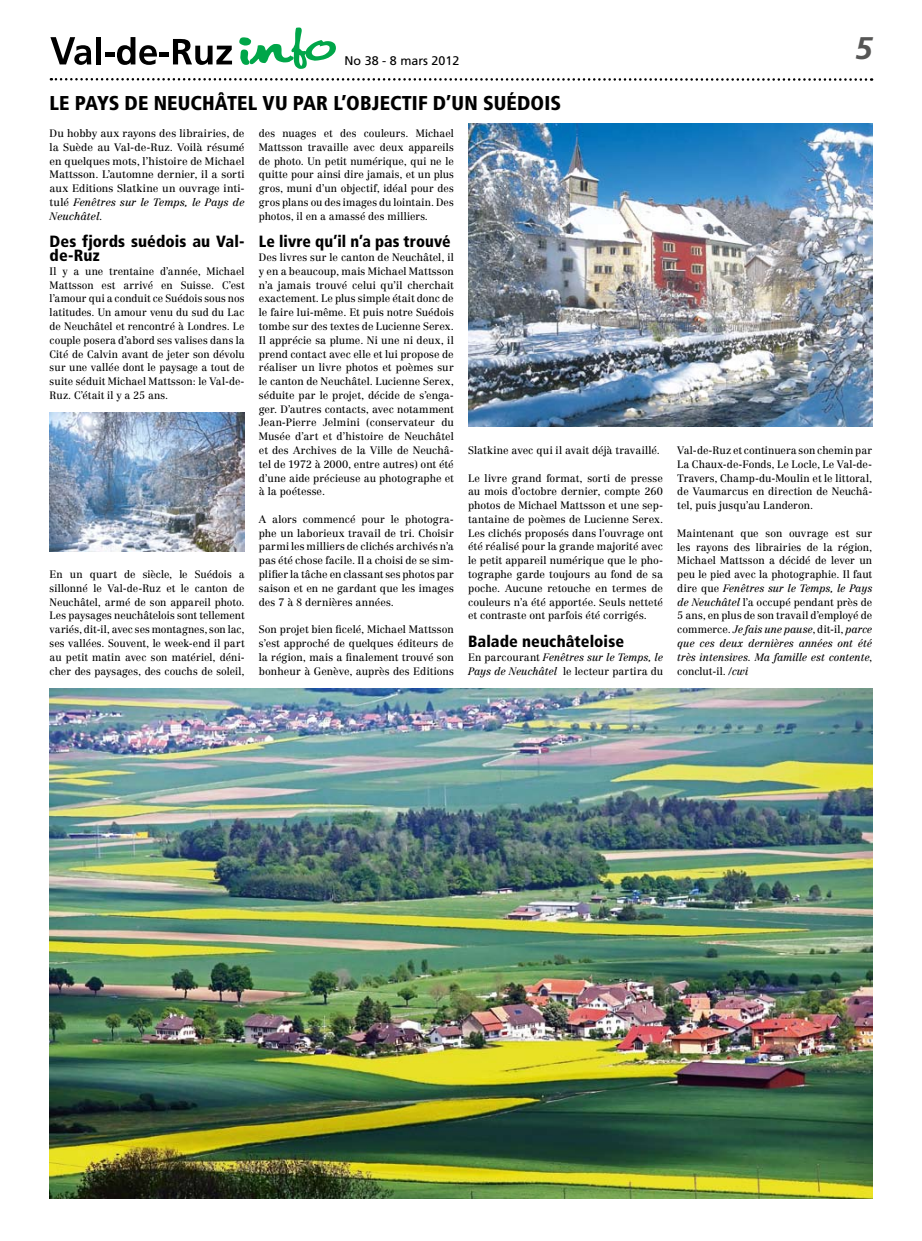
<style>
.page{position:relative;width:922px;height:1241px;background:#fff}
.page>*{position:absolute;margin:0;border:0;box-sizing:border-box;transform-origin:0 0}
.t1{font:italic 700 31.25px "Frutiger";color:#565655}
.t2{font:900 condensed 20px "Frutiger";letter-spacing:.005em;color:#000}
.t3{font:900 condensed 16.25px/13.8px "Frutiger";letter-spacing:.005em;color:#000}
.t4{font:12.5px "Frutiger";color:#000}
.t5{font:10.62px/13.8px "Centennial";color:#000;text-align:justify}
.t6{font:10.62px/13.8px "Centennial";color:#000;text-align:justify;scale:.96 1}
.t7{font:italic 10.62px/13.8px "Centennial";letter-spacing:-.005em;color:#000}
.s1{font-style:italic}
.s2{font-style:normal}
</style>
<div class="page">
<svg style="left:50px;top:37px;width:41px;height:28px"></svg>
<div style="left:96px;top:37px;width:5px;height:27px;background:#000"></div>
<svg style="left:105px;top:37px;width:52px;height:28px"></svg>
<hr style="left:159px;top:53px;width:10px;height:4px;background:#000">
<svg style="left:173px;top:39px;width:59px;height:26px"></svg>
<svg style="left:239px;top:27px;width:97px;height:42px"></svg>
<svg style="left:51px;top:78px;width:820px;height:3px"></svg>
<img style="left:50px;top:688px;width:822px;height:509px">
<img style="left:468px;top:123px;width:404px;height:303px">
<img style="left:50px;top:412px;width:194px;height:139px">
<p class="t4" style="left:344px;top:53px;width:116px">No 38 - 8 mars 2012</p>
<h2 class="t2" style="left:50px;top:90px;width:510px">Le Pays de Neuchâtel vu par l’obj ectif d’un Suédois</h2>
<p class="t5" style="left:50px;top:126px;width:196px">Du hobby aux rayons des librairies, de la Suède au Val-de-Ruz. Voilà résumé en quelques mots, l’histoire de Michael Mattsson. L’automne dernier, il a sorti aux Editions Slatkine un ouvrage inti&shy;tulé <span class="s1">Fenêtres sur le Temps, le Pays de Neuchâtel</span>.</p>
<h3 class="t3" style="left:50px;top:235px;width:196px">Des fjords suédois au Val&shy;de-Ruz</h3>
<p class="t6" style="left:50px;top:264px;width:205px">Il y a une trentaine d’année, Michael Mattsson est arrivé en Suisse. C’est l’amour qui a conduit ce Suédois sous nos latitudes. Un amour venu du sud du Lac de Neuchâtel et rencontré à Londres. Le couple posera d’abord ses valises dans la Cité de Calvin avant de jeter son dévolu sur une vallée dont le paysage a tout de suite séduit Michael Mattsson: le Val-de-Ruz. C’était il y a 25 ans.</p>
<p class="t6" style="left:50px;top:567px;width:205px">En un quart de siècle, le Suédois a sillonné le Val-de-Ruz et le canton de Neuchâtel, armé de son appareil photo.<br>Les paysages neuchâtelois sont tellement variés, dit-il, avec ses montagnes, son lac, ses vallées. Souvent, le week-end il part au petit matin avec son matériel, déni&shy;cher des paysages, des couchs de soleil,</p>
<p class="t6" style="left:259px;top:126px;width:205px">des nuages et des couleurs. Michael Mattsson travaille avec deux appareils de photo. Un petit numérique, qui ne le quitte pour ainsi dire jamais, et un plus gros, muni d’un objectif, idéal pour des gros plans ou des images du lointain. Des photos, il en a amassé des milliers.</p>
<h3 class="t3" style="left:259px;top:235px;width:193px">Le livre qu’il n’a pas trouvé</h3>
<p class="t5" style="left:259px;top:250px;width:196px">Des livres sur le canton de Neuchâtel, il y en a beaucoup, mais Michael Mattsson n’a jamais trouvé celui qu’il cherchait exactement. Le plus simple était donc de le faire lui-même. Et puis notre Suédois tombe sur des textes de Lucienne Serex.<br>Il apprécie sa plume. Ni une ni deux, il prend contact avec elle et lui propose de réaliser un livre photos et poèmes sur le canton de Neuchâtel. Lucienne Serex, séduite par le projet, décide de s’enga&shy;ger. D’autres contacts, avec notamment Jean-Pierre Jelmini (conservateur du Musée d’art et d’histoire de Neuchâtel et des Archives de la Ville de Neuchâ&shy;tel de 1972 à 2000, entre autres) ont été d’une aide précieuse au photographe et à la poétesse.</p>
<p class="t5" style="left:259px;top:512px;width:196px">A alors commencé pour le photogra&shy;phe un laborieux travail de tri. Choisir parmi les milliers de clichés archivés n’a pas été chose facile. Il a choisi de se sim&shy;plifier la tâche en classant ses photos par saison et en ne gardant que les images des 7 à 8 dernières années.</p>
<p class="t5" style="left:259px;top:622px;width:196px">Son projet bien ficelé, Michael Mattsson s’est approché de quelques éditeurs de la région, mais a finalement trouvé son bonheur à Genève, auprès des Editions</p>
<p class="t5" style="left:468px;top:443px;width:193px">Slatkine avec qui il avait déjà travaillé.</p>
<p class="t5" style="left:468px;top:471px;width:196px">Le livre grand format, sorti de presse au mois d’octobre dernier, compte 260 photos de Michael Mattsson et une sep&shy;tantaine de poèmes de Lucienne Serex.<br>Les clichés proposés dans l’ouvrage ont été réalisé pour la grande majorité avec le petit appareil numérique que le pho&shy;tographe garde toujours au fond de sa poche. Aucune retouche en termes de couleurs n’a été apportée. Seuls netteté et contraste ont parfois été corrigés.</p>
<h3 class="t3" style="left:468px;top:634px;width:157px">Balade neuchâteloise</h3>
<p class="t7" style="left:468px;top:650px;width:196px"><span class="s2">En parcourant</span> Fenêtres sur le Temps, le<br>Pays de Neuchâtel <span class="s2">le lecteur partira du</span></p>
<h1 class="t1" style="left:854px;top:29px;width:19px">5</h1>
<p class="t5" style="left:677px;top:443px;width:196px">Val-de-Ruz et continuera son chemin par La Chaux-de-Fonds, Le Locle, Le Val-de-Travers, Champ-du-Moulin et le littoral, de Vaumarcus en direction de Neuchâ&shy;tel, puis jusqu’au Landeron.</p>
<p class="t5" style="left:677px;top:526px;width:196px">Maintenant que son ouvrage est sur les rayons des librairies de la région, Michael Mattsson a décidé de lever un peu le pied avec la photographie. Il faut dire que <span class="s1">Fenêtres sur le Temps, le Pays de Neuchâtel</span> l’a occupé pendant près de 5 ans, en plus de son travail d’employé de commerce. <span class="s1">Je fais une pause</span>, dit-il, <span class="s1">parce que ces deux dernières années ont été très intensives. Ma famille est contente</span>, conclut-il. /<span class="s1">cwi</span></p>
</div>
